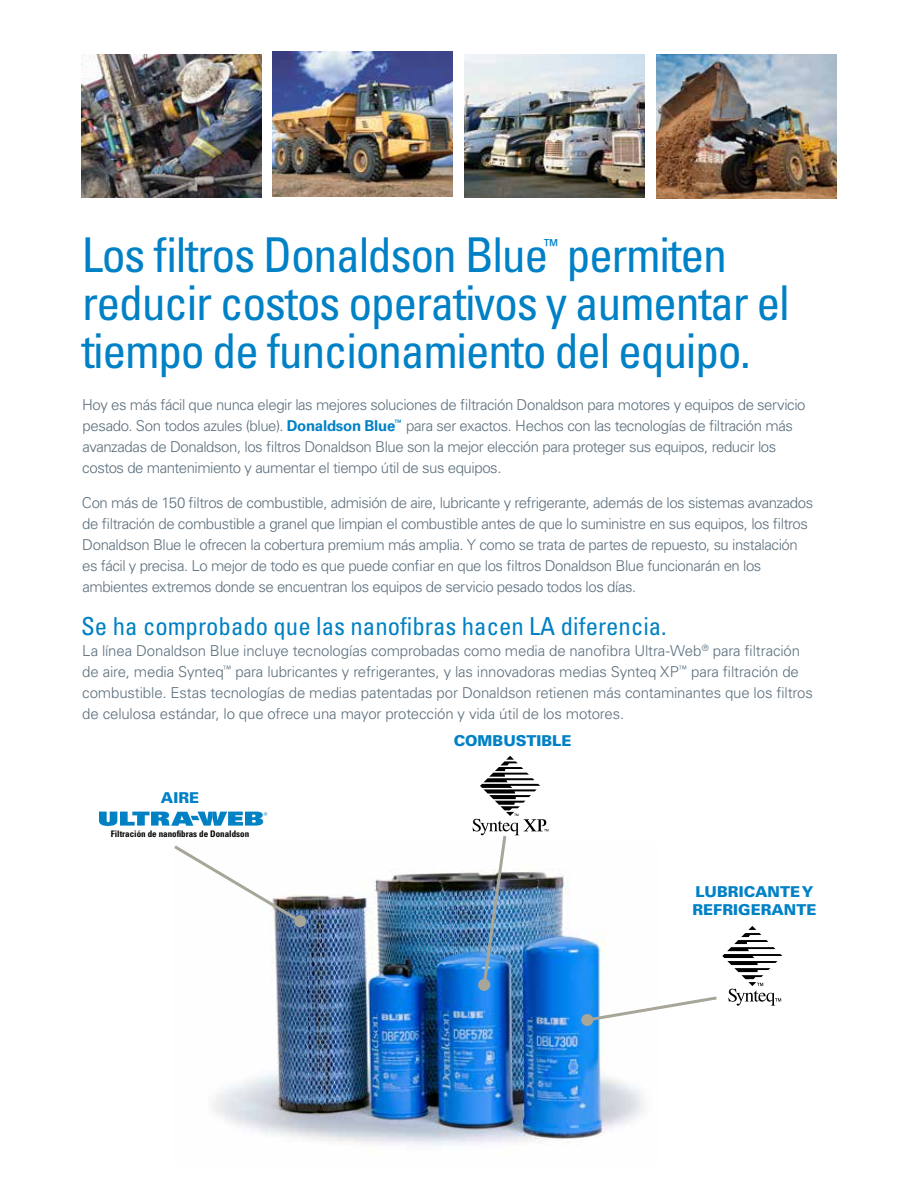
<style>
.page{position:relative;width:918px;height:1188px;background:#fff}
.page>*{position:absolute;margin:0;border:0;box-sizing:border-box;transform-origin:0 0}
.t1{font:condensed 48px/48px "Univers LT Std";letter-spacing:-.03em;color:#0081c6}
.t2{font:condensed 24.75px "Univers LT Std";color:#0081c3}
.t3{font:condensed 16.65px "Univers LT Std";color:#0081c6}
.t4{font:300 15px/21px "Univers LT Std";letter-spacing:-.03em;color:#5c6f7c}
.t5{font:300 15px/21px "Univers LT Std";letter-spacing:-.01em;color:#5c6f7c}
.t6{font:900 15px/18px "Univers LT Std";color:#0081c6}
.t7{font:700 condensed 9px "Univers LT Std";color:#000}
.s1{font-weight:700;color:#0081c6}
</style>
<div class="page">
<img style="left:464px;top:54px;width:180px;height:144px">
<img style="left:656px;top:54px;width:180px;height:145px">
<img style="left:213px;top:869px;width:431px;height:277px">
<svg style="left:174px;top:845px;width:133px;height:83px"></svg>
<img style="left:473px;top:756px;width:75px;height:232px">
<div style="left:478px;top:979px;width:12px;height:12px;background:#a7a699;border-radius:50%"></div>
<svg style="left:584px;top:926px;width:198px;height:97px"></svg>
<div style="left:581px;top:1014px;width:12px;height:12px;background:#a7a699;border-radius:50%"></div>
<svg style="left:99px;top:812px;width:168px;height:14px"></svg>
<img style="left:82px;top:54px;width:180px;height:144px">
<img style="left:273px;top:52px;width:180px;height:144px">
<h1 class="t1" style="left:82px;top:230px;width:647px">Los filtros Donaldson Blue permiten</h1>
<p class="t3" style="left:544px;top:234px;width:15px">™</p>
<h1 class="t1" style="left:81px;top:278px;width:710px">reducir costos operativos y aumentar el tiempo de funcionamiento del equipo.</h1>
<p class="t4" style="left:82px;top:394px;width:725px">Hoy es más fácil que nunca elegir las mejores soluciones de filtración Donaldson para motores y equipos de servicio pesado. Son todos azules (blue). <span class="s1">Donaldson Blue</span><sup>™</sup> para ser exactos. Hechos con las tecnologías de filtración más avanzadas de Donaldson, los filtros Donaldson Blue son la mejor elección para proteger sus equipos, reducir los costos de mantenimiento y aumentar el tiempo útil de sus equipos.</p>
<p class="t4" style="left:82px;top:492px;width:733px">Con más de 150 filtros de combustible, admisión de aire, lubricante y refrigerante, además de los sistemas avanzados de filtración de combustible a granel que limpian el combustible antes de que lo suministre en sus equipos, los filtros Donaldson Blue le ofrecen la cobertura premium más amplia. Y como se trata de partes de repuesto, su instalación es fácil y precisa. Lo mejor de todo es que puede confiar en que los filtros Donaldson Blue funcionarán en los ambientes extremos donde se encuentran los equipos de servicio pesado todos los días.</p>
<h2 class="t2" style="left:81px;top:610px;width:587px">Se ha comprobado que las nanofibras hacen LA diferencia.</h2>
<p class="t5" style="left:82px;top:640px;width:732px">La línea Donaldson Blue incluye tecnologías comprobadas como media de nanofibra Ultra-Web<sup>®</sup> para filtración de aire, media Synteq<sup>™</sup> para lubricantes y refrigerantes, y las innovadoras medias Synteq XP<sup>™</sup> para filtración de combustible. Estas tecnologías de medias patentadas por Donaldson retienen más contaminantes que los filtros de celulosa estándar, lo que ofrece una mayor protección y vida útil de los motores.</p>
<p class="t6" style="left:161px;top:788px;width:40px">AIRE</p>
<p class="t7" style="left:111px;top:828px;width:140px">Filtración de nanofibras de Donaldson</p>
<p class="t6" style="left:454px;top:731px;width:119px">COMBUSTIBLE</p>
<p class="t6" style="left:692px;top:882px;width:126px">LUBRICANTE Y<br>REFRIGERANTE</p>
</div>
